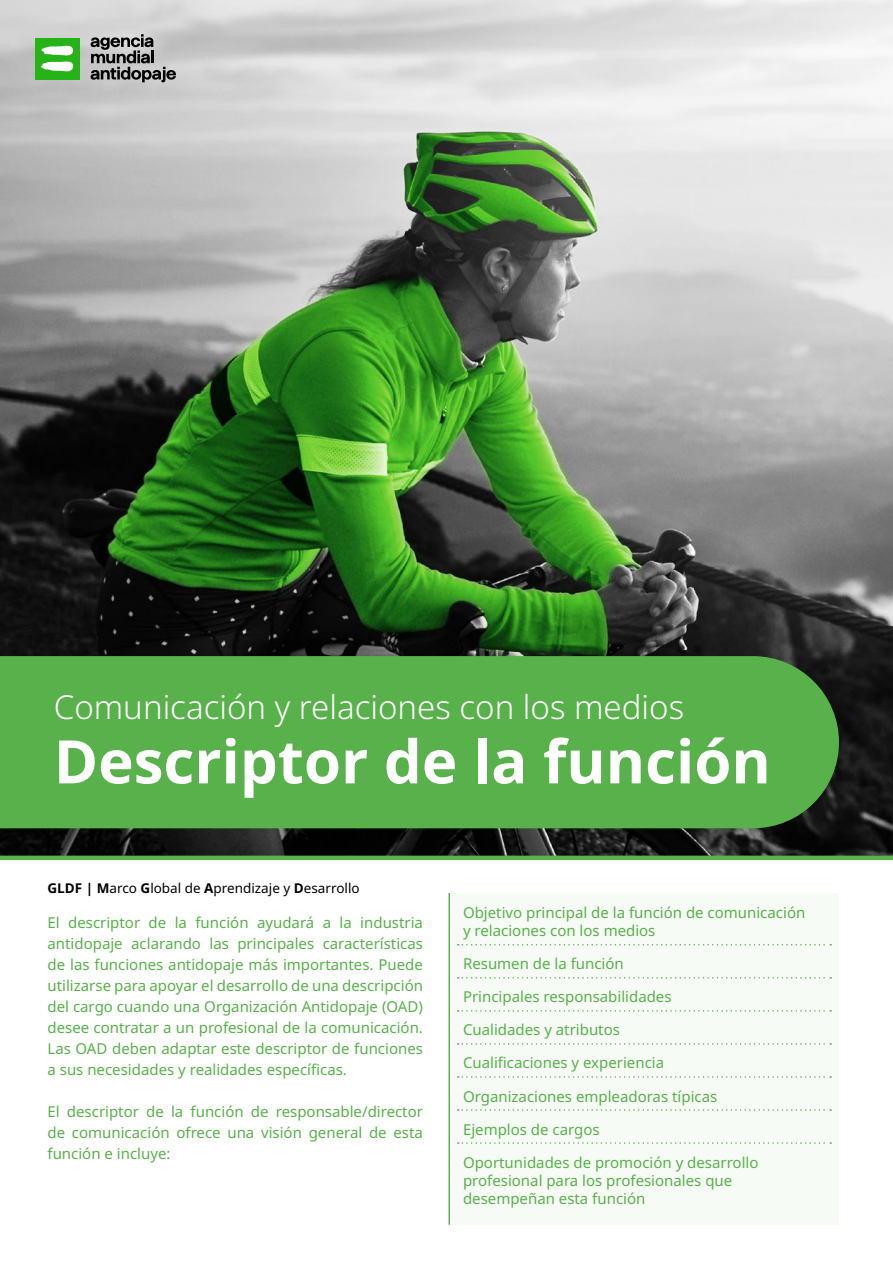
<style>
.page{position:relative;width:893px;height:1263px;background:#fff}
.page>*{position:absolute;margin:0;border:0;box-sizing:border-box;transform-origin:0 0}
.t1{font:700 60px "Noto Sans";color:#fff}
.t2{font:300 33px "Noto Sans";color:#fff}
.t3{font:15px/21px "Noto Sans";color:#58b14a;text-align:justify}
.t4{font:13.5px "Noto Sans";color:#020203}
.s1{font-weight:700;color:#000}
.s2{font-weight:700}
</style>
<div class="page">
<img style="left:0;top:0;width:893px;height:856px">
<div style="left:0;top:656px;width:839px;height:172px;background:#58b14a"></div>
<hr style="left:0;top:856px;width:893px;height:4px;background:#58b14a">
<div style="left:449px;top:893px;width:390px;height:332px;background:#f7fbf6"></div>
<svg style="left:458px;top:944px;width:373px;height:1px"></svg>
<svg style="left:458px;top:977px;width:373px;height:1px"></svg>
<svg style="left:458px;top:1010px;width:373px;height:1px"></svg>
<svg style="left:458px;top:1043px;width:373px;height:2px"></svg>
<svg style="left:458px;top:1076px;width:373px;height:2px"></svg>
<svg style="left:458px;top:1109px;width:373px;height:2px"></svg>
<svg style="left:458px;top:1142px;width:373px;height:2px"></svg>
<hr style="left:448px;top:893px;width:2px;height:332px;background:#58b14a">
<div style="left:35px;top:38px;width:44px;height:41px;background:#26b317"></div>
<svg style="left:91px;top:34px;width:85px;height:48px;background:#898989"></svg>
<svg style="left:41px;top:45px;width:32px;height:26px"></svg>
<p class="t2" style="left:54px;top:684px;width:632px">Comunicación y relaciones con los medios</p>
<p class="t1" style="left:54px;top:719px;width:718px">Descriptor de la función</p>
<p class="t4" style="left:48px;top:879px;width:314px"><span class="s1">GLDF |</span> <span class="s2">M</span>arco <span class="s2">G</span>lobal de <span class="s2">A</span>prendizaje y <span class="s2">D</span>esarrollo</p>
<p class="t3" style="left:48px;top:912px;width:377px">El descriptor de la función ayudará a la industria antidopaje aclarando las principales características de las funciones antidopaje más importantes. Puede utilizarse para apoyar el desarrollo de una descripción del cargo cuando una Organización Antidopaje (OAD) desee contratar a un profesional de la comunicación.<br>Las OAD deben adaptar este descriptor de funciones a sus necesidades y realidades específicas.</p>
<p class="t3" style="left:48px;top:1101px;width:377px">El descriptor de la función de responsable/director de comunicación ofrece una visión general de esta función e incluye:</p>
<p class="t3" style="left:463px;top:904px;width:344px;line-height:18px">Objetivo principal de la función de comunicación y relaciones con los medios</p>
<p class="t3" style="left:463px;top:954px;width:162px">Resumen de la función</p>
<p class="t3" style="left:463px;top:987px;width:210px">Principales responsabilidades</p>
<p class="t3" style="left:463px;top:1020px;width:158px">Cualidades y atributos</p>
<p class="t3" style="left:463px;top:1053px;width:203px">Cualificaciones y experiencia</p>
<p class="t3" style="left:463px;top:1086px;width:256px">Organizaciones empleadoras típicas</p>
<p class="t3" style="left:463px;top:1119px;width:138px">Ejemplos de cargos</p>
<p class="t3" style="left:463px;top:1153px;width:297px;line-height:18px;text-align:left">Oportunidades de promoción y desarrollo profesional para los profesionales que desempeñan esta función</p>
</div>
